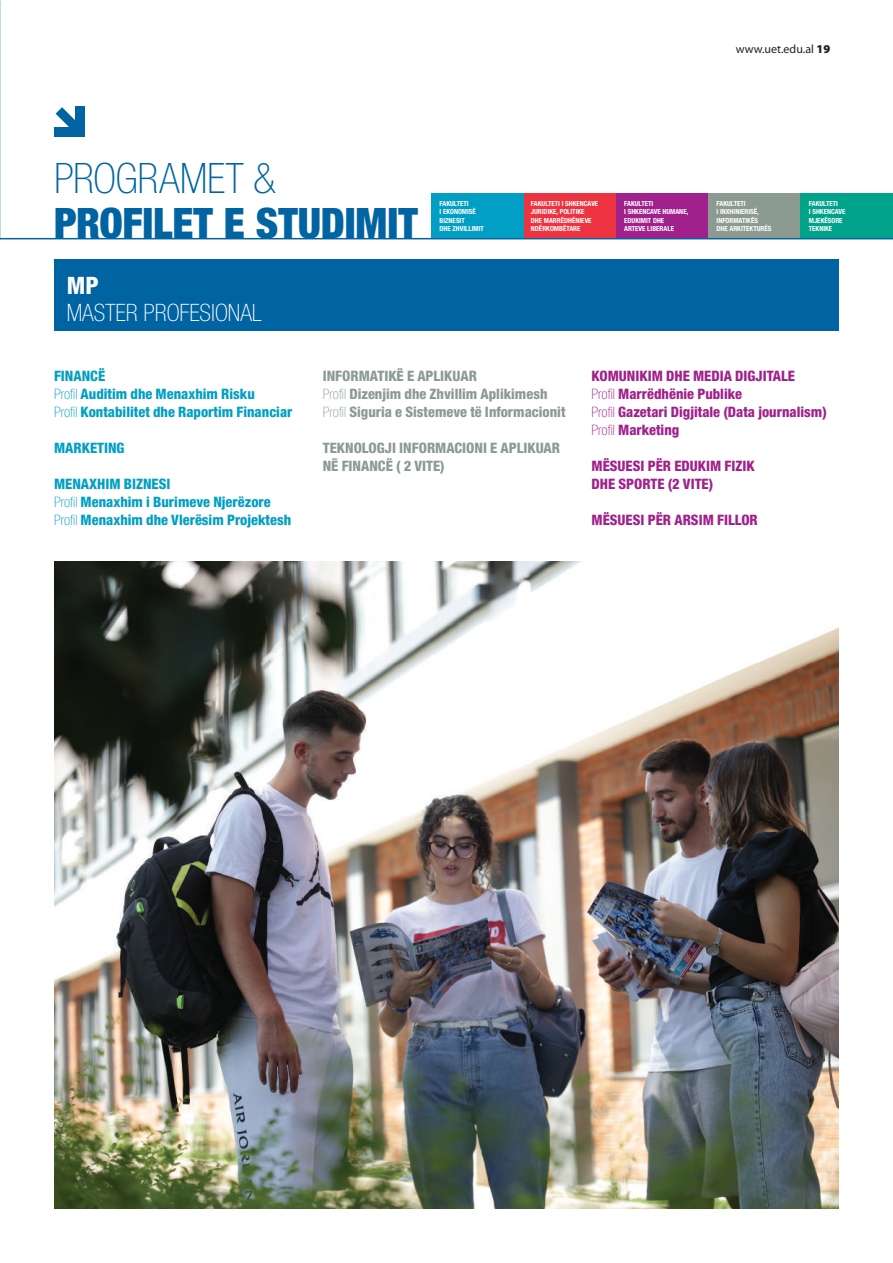
<style>
.page{position:relative;width:893px;height:1263px;background:#fff}
.page>*{position:absolute;margin:0;border:0;box-sizing:border-box;transform-origin:0 0}
.Tit_1{font:900 condensed 42px "Helvetica Neue";letter-spacing:-.005em;color:#0064a2}
.Tit_1-2{font:100 condensed 42px "Helvetica Neue";color:#0064a2}
.t1{font:100 condensed 24px "Helvetica Neue";color:#fff}
.t2{font:800 condensed 24px "Helvetica Neue";color:#fff}
._1-Teksti_Serif{font:800 condensed 14.4px "Helvetica Neue";color:#009fc3}
._1-Teksti_Serif-2{font:800 condensed 14.4px "Helvetica Neue";color:#a0218c}
._1-Teksti_Serif-3{font:800 condensed 14.4px "Helvetica Neue";color:#8b9b92}
.t3{font:12px "Myriad Pro";color:#231f20}
.teksti_titull_2{font:700 condensed 7.05px/8.4px "Helvetica Neue LT Std";color:#fff}
.s1{font-weight:900}
.s2{font-weight:100}
</style>
<div class="page">
<div style="left:54px;top:259px;width:785px;height:71px;background:#0064a2"></div>
<hr style="left:0;top:238px;width:893px;height:1px;background:#0064a2">
<div style="left:75px;top:106px;width:9px;height:30px;background:#0064a2"></div>
<svg style="left:56px;top:107px;width:19px;height:20px"></svg>
<div style="left:54px;top:127px;width:30px;height:9px;background:#0064a2"></div>
<div style="left:524px;top:194px;width:92px;height:44px;background:#ee3340"></div>
<div style="left:432px;top:194px;width:92px;height:44px;background:#009fc3"></div>
<div style="left:616px;top:194px;width:93px;height:44px;background:#a0218c"></div>
<div style="left:709px;top:194px;width:92px;height:44px;background:#8b9b92"></div>
<div style="left:801px;top:194px;width:92px;height:44px;background:#00a38a"></div>
<img style="left:54px;top:561px;width:785px;height:648px">
<p class="Tit_1-2" style="left:54px;top:154px;width:224px">PROGRAMET &amp;</p>
<p class="Tit_1" style="left:54px;top:197px;width:365px">PROFILET E STUDIMIT</p>
<p class="t2" style="left:67px;top:270px;width:34px">MP</p>
<p class="t1" style="left:67px;top:299px;width:197px">MASTER PROFESIONAL</p>
<p class="teksti_titull_2" style="left:439px;top:199px;width:31px">FAKULTETI</p>
<p class="teksti_titull_2" style="left:439px;top:207px;width:38px">I EKONOMISË</p>
<p class="teksti_titull_2" style="left:439px;top:216px;width:27px">BIZNESIT</p>
<p class="teksti_titull_2" style="left:439px;top:224px;width:46px">DHE ZHVILLIMIT</p>
<p class="t3" style="left:736px;top:41px;width:96px">www.uet.edu.al <span class="s1">19</span></p>
<p class="teksti_titull_2" style="left:531px;top:199px;width:69px">FAKULTETI I SHKENCAVE<br>JURIDIKE, POLITIKE</p>
<p class="teksti_titull_2" style="left:531px;top:216px;width:62px">DHE MARRËDHËNIEVE<br>NDËRKOMBËTARE</p>
<p class="teksti_titull_2" style="left:624px;top:199px;width:31px">FAKULTETI</p>
<p class="teksti_titull_2" style="left:624px;top:207px;width:66px">I SHKENCAVE HUMANE,</p>
<p class="teksti_titull_2" style="left:624px;top:216px;width:42px">EDUKIMIT DHE</p>
<p class="teksti_titull_2" style="left:624px;top:224px;width:51px">ARTEVE LIBERALE</p>
<p class="teksti_titull_2" style="left:716px;top:199px;width:31px">FAKULTETI</p>
<p class="teksti_titull_2" style="left:716px;top:207px;width:44px">I INXHINIERISË,</p>
<p class="teksti_titull_2" style="left:716px;top:216px;width:43px">INFORMATIKËS</p>
<p class="teksti_titull_2" style="left:716px;top:224px;width:56px">DHE ARKITEKTURËS</p>
<p class="teksti_titull_2" style="left:809px;top:199px;width:31px">FAKULTETI</p>
<p class="teksti_titull_2" style="left:809px;top:207px;width:38px">I SHKENCAVE</p>
<p class="teksti_titull_2" style="left:809px;top:216px;width:35px">MJEKËSORE</p>
<p class="teksti_titull_2" style="left:809px;top:224px;width:25px">TEKNIKE</p>
<p class="_1-Teksti_Serif" style="left:54px;top:367px;width:53px">FINANCË</p>
<p class="_1-Teksti_Serif" style="left:54px;top:385px;width:202px"><span class="s2">Profil</span> Auditim dhe Menaxhim Risku</p>
<p class="_1-Teksti_Serif" style="left:54px;top:403px;width:240px"><span class="s2">Profil</span> Kontabilitet dhe Raportim Financiar</p>
<p class="_1-Teksti_Serif" style="left:54px;top:439px;width:72px">MARKETING</p>
<p class="_1-Teksti_Serif" style="left:54px;top:475px;width:118px">MENAXHIM BIZNESI</p>
<p class="_1-Teksti_Serif" style="left:54px;top:493px;width:218px"><span class="s2">Profil</span> Menaxhim i Burimeve Njerëzore</p>
<p class="_1-Teksti_Serif" style="left:54px;top:511px;width:239px"><span class="s2">Profil</span> Menaxhim dhe Vlerësim Projektesh</p>
<p class="_1-Teksti_Serif-3" style="left:323px;top:367px;width:156px">INFORMATIKË E APLIKUAR</p>
<p class="_1-Teksti_Serif-3" style="left:323px;top:385px;width:226px"><span class="s2">Profil</span> Dizenjim dhe Zhvillim Aplikimesh</p>
<p class="_1-Teksti_Serif-3" style="left:323px;top:403px;width:244px"><span class="s2">Profil</span> Siguria e Sistemeve të Informacionit</p>
<p class="_1-Teksti_Serif-3" style="left:323px;top:439px;width:239px">TEKNOLOGJI INFORMACIONI E APLIKUAR</p>
<p class="_1-Teksti_Serif-3" style="left:323px;top:457px;width:124px">NË FINANCË ( 2 VITE)</p>
<p class="_1-Teksti_Serif-2" style="left:591px;top:367px;width:205px">KOMUNIKIM DHE MEDIA DIGJITALE</p>
<p class="_1-Teksti_Serif-2" style="left:591px;top:385px;width:152px"><span class="s2">Profil</span> Marrëdhënie Publike</p>
<p class="_1-Teksti_Serif-2" style="left:591px;top:403px;width:237px"><span class="s2">Profil</span> Gazetari Digjitale (Data journalism)</p>
<p class="_1-Teksti_Serif-2" style="left:591px;top:421px;width:89px"><span class="s2">Profil</span> Marketing</p>
<p class="_1-Teksti_Serif-2" style="left:591px;top:457px;width:165px">MËSUESI PËR EDUKIM FIZIK</p>
<p class="_1-Teksti_Serif-2" style="left:591px;top:475px;width:123px">DHE SPORTE (2 VITE)</p>
<p class="_1-Teksti_Serif-2" style="left:591px;top:511px;width:168px">MËSUESI PËR ARSIM FILLOR</p>
</div>
